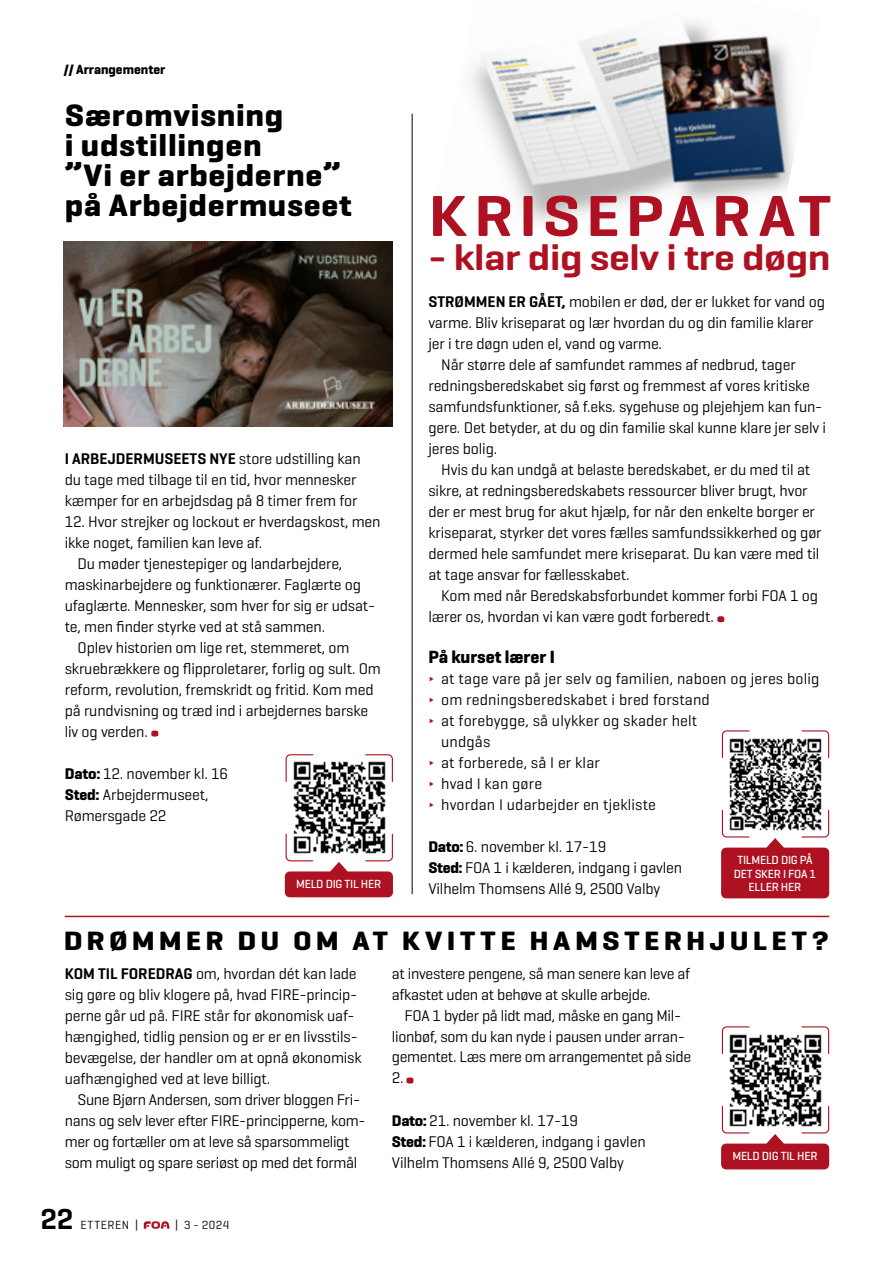
<style>
.page{position:relative;width:893px;height:1263px;background:#fff}
.page>*{position:absolute;margin:0;border:0;box-sizing:border-box;transform-origin:0 0}
.t1{font:600 58.8px "Geogrotesque";letter-spacing:.08em;color:#ae1122;scale:1.13 1}
.t2{font:600 36.9px "Geogrotesque";letter-spacing:-.01em;color:#ae1122;scale:1.13 1}
.t3{font:700 31.5px/30px "Geogrotesque";letter-spacing:.02em;color:#000;scale:1.07 1}
.t4{font:600 29.4px "Geogrotesque";color:#000}
.t5{font:700 27px "Geogrotesque";letter-spacing:.135em;color:#000;scale:1.13 1}
.t6{font:700 18px "Geogrotesque";color:#000}
.t7{font:15.75px/21px "Geogrotesque";letter-spacing:-.01em;color:#000}
.t8{font:15.75px "Geogrotesque";letter-spacing:.01em;color:#000}
.t9{font:700 13.5px "Geogrotesque";color:#000}
.t10{font:500 12px/13.5px "Geogrotesque";letter-spacing:-.02em;color:#fff;text-align:center}
.t11{font:12px "Geogrotesque";letter-spacing:.04em;color:#000}
.s1{font-weight:600}
.s2{font-weight:700}
.s3{color:#ae1122}
</style>
<div class="page">
<svg style="left:144px;top:1221px;width:26px;height:8px"></svg>
<img style="left:470px;top:21px;width:324px;height:202px">
<hr style="left:412px;top:114px;width:1px;height:780px;background:#000">
<svg style="left:717px;top:616px;width:7px;height:6px"></svg>
<img style="left:64px;top:241px;width:329px;height:186px">
<svg style="left:721px;top:1026px;width:29px;height:28px"></svg>
<svg style="left:801px;top:1026px;width:29px;height:28px"></svg>
<img style="left:725px;top:1029px;width:102px;height:98px">
<svg style="left:801px;top:1105px;width:29px;height:29px"></svg>
<svg style="left:721px;top:1105px;width:29px;height:29px"></svg>
<div style="left:722px;top:1144px;width:106px;height:25px;background:#ae1122;border-radius:4px"></div>
<div style="left:721px;top:1143px;width:108px;height:26px;border:2px solid #ae1122;border-radius:4px"></div>
<svg style="left:765px;top:1134px;width:20px;height:12px"></svg>
<svg style="left:285px;top:754px;width:29px;height:28px"></svg>
<svg style="left:365px;top:754px;width:28px;height:28px"></svg>
<img style="left:288px;top:757px;width:103px;height:97px">
<svg style="left:365px;top:833px;width:28px;height:29px"></svg>
<svg style="left:285px;top:833px;width:29px;height:29px"></svg>
<div style="left:286px;top:872px;width:106px;height:24px;background:#ae1122;border-radius:4px"></div>
<div style="left:285px;top:871px;width:108px;height:26px;border:2px solid #ae1122;border-radius:4px"></div>
<svg style="left:329px;top:862px;width:20px;height:12px"></svg>
<svg style="left:721px;top:730px;width:29px;height:28px"></svg>
<svg style="left:801px;top:730px;width:29px;height:28px"></svg>
<img style="left:725px;top:733px;width:102px;height:98px">
<svg style="left:801px;top:809px;width:29px;height:29px"></svg>
<svg style="left:721px;top:809px;width:29px;height:29px"></svg>
<div style="left:722px;top:848px;width:106px;height:50px;background:#ae1122;border-radius:4px"></div>
<div style="left:721px;top:848px;width:108px;height:50px;border:2px solid #ae1122;border-radius:4px"></div>
<svg style="left:765px;top:838px;width:20px;height:13px"></svg>
<svg style="left:151px;top:730px;width:7px;height:7px"></svg>
<svg style="left:406px;top:1077px;width:7px;height:6px"></svg>
<hr style="left:65px;top:916px;width:764px;height:1px;background:#ae1122">
<p class="t9" style="left:64px;top:61px;width:103px">// Arrangementer</p>
<h3 class="t3" style="left:65px;top:100px;width:270px">Særomvisning<br>i udstillingen<br>”Vi er arbejderne” på Arbejdermuseet</h3>
<p class="t7" style="left:65px;top:447px;width:297px"><span class="s1">I ARBEJDERMUSEETS NYE</span> store udstilling kan du tage med tilbage til en tid, hvor mennesker kæmper for en arbejdsdag på 8 timer frem for</p>
<p class="t7" style="left:65px;top:510px;width:317px">12. Hvor strejker og lockout er hverdagskost, men</p>
<p class="t7" style="left:65px;top:531px;width:199px">ikke noget, familien kan leve af.</p>
<p class="t7" style="left:78px;top:552px;width:266px">Du møder tjenestepiger og landarbejdere,</p>
<p class="t7" style="left:65px;top:573px;width:298px">maskinarbejdere og funktionærer. Faglærte og</p>
<p class="t7" style="left:65px;top:594px;width:312px">ufaglærte. Mennesker, som hver for sig er udsat-</p>
<p class="t7" style="left:65px;top:615px;width:262px">te, men finder styrke ved at stå sammen.</p>
<p class="t7" style="left:78px;top:636px;width:274px">Oplev historien om lige ret, stemmeret, om</p>
<p class="t7" style="left:65px;top:657px;width:318px">skruebrækkere og flipproletarer, forlig og sult. Om</p>
<p class="t7" style="left:65px;top:678px;width:310px">reform, revolution, fremskridt og fritid. Kom med</p>
<p class="t7" style="left:65px;top:699px;width:305px">på rundvisning og træd ind i arbejdernes barske</p>
<p class="t7" style="left:65px;top:720px;width:85px">liv og verden.</p>
<p class="t7" style="left:65px;top:762px;width:165px"><span class="s2">Dato:</span> 12. november kl. 16<br><span class="s2">Sted:</span> Arbejdermuseet,<br>Rømersgade 22</p>
<p class="t10" style="left:296px;top:877px;width:87px">MELD DIG TIL HER</p>
<h1 class="t1" style="left:428px;top:179px;width:358px">KRISEPARAT</h1>
<h2 class="t2" style="left:428px;top:234px;width:357px">- klar dig selv i tre døgn</h2>
<p class="t7" style="left:428px;top:291px;width:398px"><span class="s1">STRØMMEN ER GÅET,</span> mobilen er død, der er lukket for vand og</p>
<p class="t7" style="left:428px;top:312px;width:387px">varme. Bliv kriseparat og lær hvordan du og din familie klarer</p>
<p class="t7" style="left:428px;top:333px;width:235px">jer i tre døgn uden el, vand og varme.</p>
<p class="t7" style="left:441px;top:354px;width:356px">Når større dele af samfundet rammes af nedbrud, tager</p>
<p class="t7" style="left:428px;top:375px;width:383px">redningsberedskabet sig først og fremmest af vores kritiske</p>
<p class="t7" style="left:428px;top:396px;width:395px">samfundsfunktioner, så f.eks. sygehuse og plejehjem kan fun-</p>
<p class="t7" style="left:428px;top:417px;width:399px">gere. Det betyder, at du og din familie skal kunne klare jer selv i</p>
<p class="t7" style="left:428px;top:438px;width:70px">jeres bolig.</p>
<p class="t7" style="left:441px;top:459px;width:371px">Hvis du kan undgå at belaste beredskabet, er du med til at</p>
<p class="t7" style="left:428px;top:480px;width:381px">sikre, at redningsberedskabets ressourcer bliver brugt, hvor</p>
<p class="t7" style="left:428px;top:501px;width:388px">der er mest brug for akut hjælp, for når den enkelte borger er</p>
<p class="t7" style="left:428px;top:522px;width:395px">kriseparat, styrker det vores fælles samfundssikkerhed og gør</p>
<p class="t7" style="left:428px;top:543px;width:392px">dermed hele samfundet mere kriseparat. Du kan være med til</p>
<p class="t7" style="left:428px;top:564px;width:203px">at tage ansvar for fællesskabet.</p>
<p class="t7" style="left:441px;top:585px;width:378px">Kom med når Beredskabsforbundet kommer forbi FOA 1 og</p>
<p class="t7" style="left:428px;top:606px;width:287px">lærer os, hvordan vi kan være godt forberedt.</p>
<p class="t6" style="left:428px;top:646px;width:128px">På kurset lærer I</p>
<p class="t8" style="left:428px;top:669px;width:393px"><span class="s3">∂</span> at tage vare på jer selv og familien, naboen og jeres bolig</p>
<p class="t8" style="left:428px;top:690px;width:283px"><span class="s3">∂</span> om redningsberedskabet i bred forstand</p>
<p class="t8" style="left:428px;top:711px;width:270px"><span class="s3">∂</span> at forebygge, så ulykker og skader helt</p>
<p class="t7" style="left:441px;top:731px;width:51px">undgås</p>
<p class="t8" style="left:428px;top:753px;width:173px"><span class="s3">∂</span> at forberede, så I er klar</p>
<p class="t8" style="left:428px;top:774px;width:115px"><span class="s3">∂</span> hvad I kan gøre</p>
<p class="t8" style="left:428px;top:795px;width:229px"><span class="s3">∂</span> hvordan I udarbejder en tjekliste</p>
<p class="t7" style="left:428px;top:836px;width:255px"><span class="s2">Dato:</span> 6. november kl. 17-19<br><span class="s2">Sted:</span> FOA 1 i kælderen, indgang i gavlen<br>Vilhelm Thomsens Allé 9, 2500 Valby</p>
<p class="t10" style="left:734px;top:853px;width:84px">TILMELD DIG PÅ<br>DET SKER I FOA 1<br>ELLER HER</p>
<h3 class="t5" style="left:64px;top:924px;width:679px">DRØMMER DU OM AT KVITTE HAMSTERHJULET?</h3>
<p class="t7" style="left:65px;top:962px;width:298px"><span class="s1">KOM TIL FOREDRAG</span> om, hvordan dét kan lade sig gøre og bliv klogere på, hvad FIRE-princip&shy;perne går ud på. FIRE står for økonomisk uaf&shy;hængighed, tidlig pension og er er en livsstils&shy;bevægelse, der handler om at opnå økonomisk uafhængighed ved at leve billigt.</p>
<p class="t7" style="left:65px;top:1088px;width:302px;text-indent:13px">Sune Bjørn Andersen, som driver bloggen Fri&shy;nans og selv lever efter FIRE-principperne, kom&shy;mer og fortæller om at leve så sparsommeligt som muligt og spare seriøst op med det formål</p>
<h3 class="t4" style="left:40px;top:1200px;width:35px">22</h3>
<p class="t11" style="left:80px;top:1217px;width:59px">ETTEREN |</p>
<p class="t11" style="left:175px;top:1217px;width:56px">| 3 - 2024</p>
<p class="t7" style="left:392px;top:962px;width:300px">at investere pengene, så man senere kan leve af afkastet uden at behøve at skulle arbejde.</p>
<p class="t7" style="left:392px;top:1004px;width:301px;text-indent:13px">FOA 1 byder på lidt mad, måske en gang Mil&shy;lionbøf, som du kan nyde i pausen under arran&shy;gementet. Læs mere om arrangementet på side<br>2.</p>
<p class="t7" style="left:392px;top:1109px;width:255px"><span class="s2">Dato:</span> 21. november kl. 17-19<br><span class="s2">Sted:</span> FOA 1 i kælderen, indgang i gavlen<br>Vilhelm Thomsens Allé 9, 2500 Valby</p>
<p class="t10" style="left:732px;top:1149px;width:87px">MELD DIG TIL HER</p>
</div>
